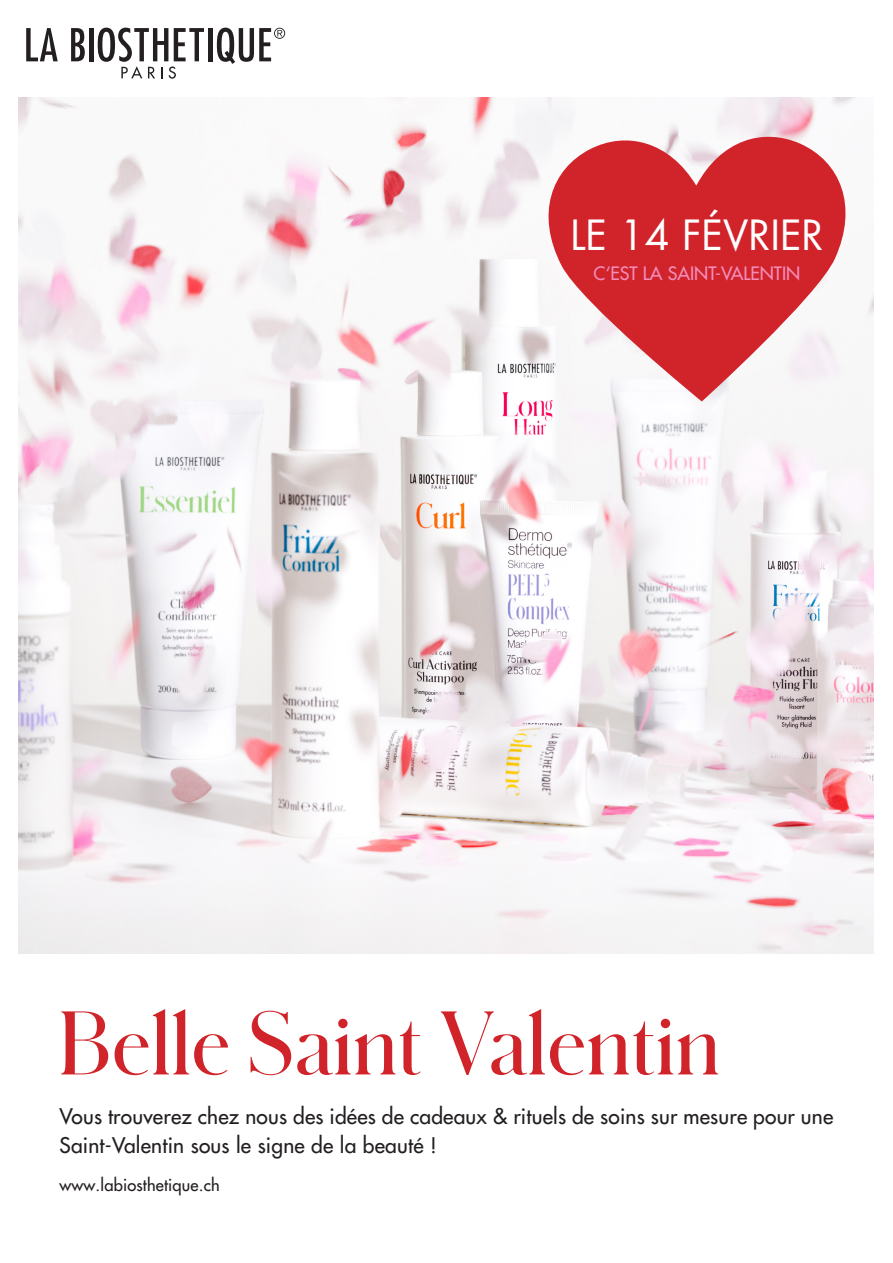
<style>
.page{position:relative;width:893px;height:1263px;background:#fff}
.page>*{position:absolute;margin:0;border:0;box-sizing:border-box;transform-origin:0 0}
.t1{font:600 84px "Schnyder M";letter-spacing:.01em;color:#d1232a}
.t2{font:40.5px "Futura Std";color:#fff}
.t3{font:500 21px/28.5px "Futura Std";letter-spacing:.01em;color:#231f20}
.t4{font:500 18px "Futura Std";color:#f38eba}
.t5{font:500 16.5px "Futura Std";letter-spacing:.01em;color:#231f20}
</style>
<div class="page">
<svg style="left:26px;top:28px;width:32px;height:33px"></svg>
<svg style="left:71px;top:28px;width:14px;height:33px"></svg>
<hr style="left:89px;top:28px;width:4px;height:33px;background:#231f20">
<hr style="left:208px;top:28px;width:4px;height:33px;background:#231f20">
<svg style="left:98px;top:28px;width:106px;height:51px"></svg>
<svg style="left:217px;top:28px;width:68px;height:36px"></svg>
<img style="left:18px;top:98px;width:856px;height:855px">
<svg style="left:535px;top:127px;width:324px;height:274px;fill:#d1232a"></svg>
<h2 class="t2" style="left:570px;top:210px;width:255px">LE 14 FÉVRIER</h2>
<p class="t4" style="left:594px;top:262px;width:208px">C‘EST LA SAINT-VALENTIN</p>
<h1 class="t1" style="left:60px;top:985px;width:662px">Belle Saint Valentin</h1>
<p class="t3" style="left:60px;top:1102px;width:775px">Vous trouverez chez nous des idées de cadeaux &amp; rituels de soins sur mesure pour une<br>Saint-Valentin sous le signe de la beauté !</p>
<p class="t5" style="left:60px;top:1174px;width:162px">www.labiosthetique.ch</p>
</div>
